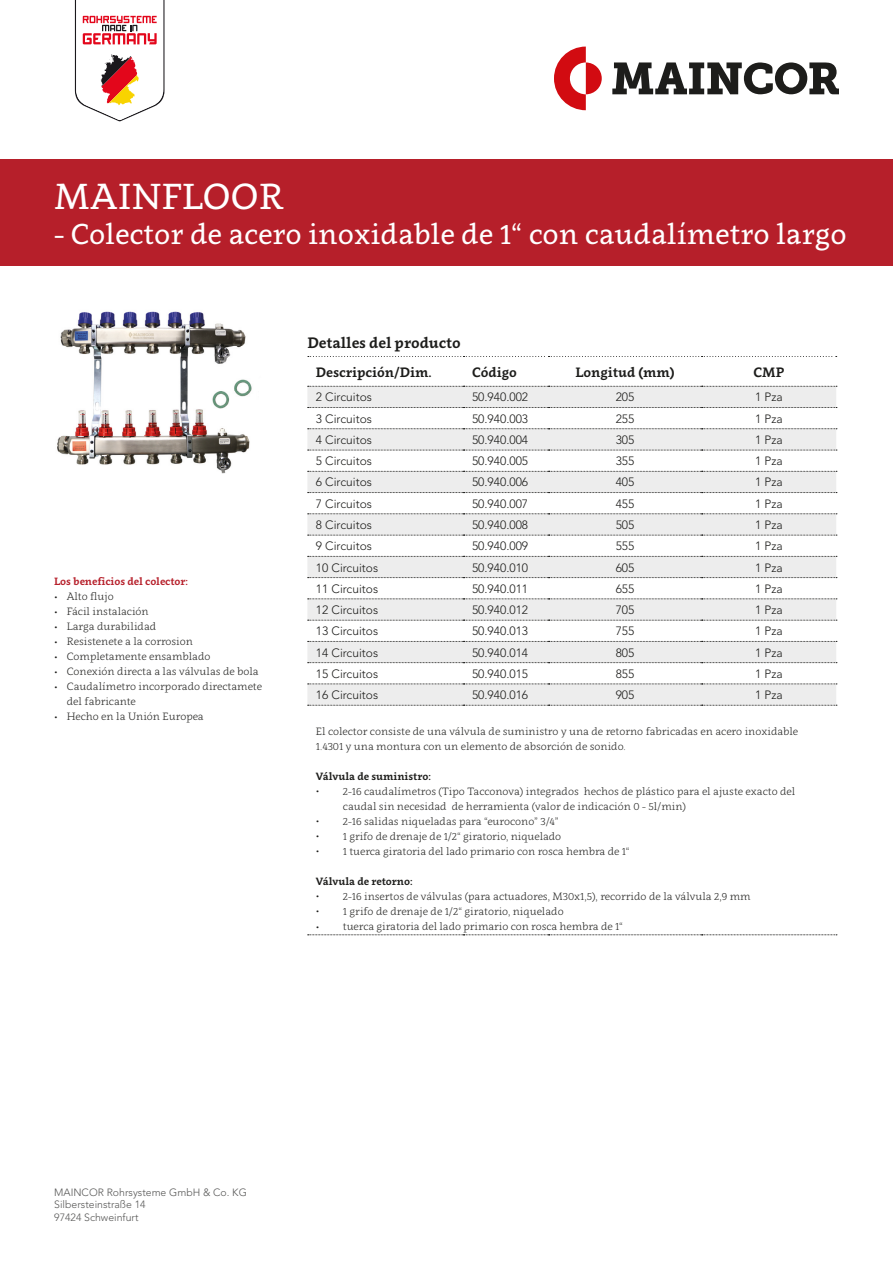
<style>
.page{position:relative;width:893px;height:1263px;background:#fff}
.page>*{position:absolute;margin:0;border:0;box-sizing:border-box;transform-origin:0 0}
.t1{font:36px "Clavo";letter-spacing:.01em;color:#fff}
.t2{font:28.5px "Clavo";color:#fff}
.t3{font:700 15px "Clavo";color:#1d1d1b}
.t4{font:700 13.5px "Clavo";color:#1d1d1b}
.t5{font:300 12px "Avenir LT Std";color:#1d1d1b}
.t6{font:300 10.5px/15px "Clavo";color:#1d1d1b}
.t7{font:300 10.5px/12.6px "Avenir LT Std";color:#575756}
.t8{font:700 10.5px "Clavo";color:#1d1d1b}
.t9{font:700 10.5px "Clavo";color:#b61f2a}
</style>
<div class="page">
<div style="left:0;top:159px;width:893px;height:107px;background:#b61f2a"></div>
<svg style="left:75px;top:0;width:89px;height:121px"></svg>
<svg style="left:554px;top:47px;width:48px;height:63px"></svg>
<svg style="left:612px;top:62px;width:227px;height:32px"></svg>
<svg style="left:307px;top:386px;width:529px;height:319px;fill:#ededed"></svg>
<svg style="left:307px;top:407px;width:529px;height:192px"></svg>
<svg style="left:308px;top:620px;width:529px;height:1px"></svg>
<svg style="left:308px;top:641px;width:529px;height:1px"></svg>
<svg style="left:308px;top:662px;width:529px;height:1px"></svg>
<svg style="left:308px;top:684px;width:529px;height:1px"></svg>
<svg style="left:308px;top:705px;width:529px;height:1px"></svg>
<svg style="left:308px;top:356px;width:529px;height:1px"></svg>
<svg style="left:308px;top:934px;width:529px;height:1px"></svg>
<svg style="left:308px;top:386px;width:529px;height:1px"></svg>
<svg style="left:308px;top:407px;width:529px;height:1px"></svg>
<svg style="left:308px;top:428px;width:529px;height:1px"></svg>
<svg style="left:308px;top:450px;width:529px;height:1px"></svg>
<svg style="left:308px;top:471px;width:529px;height:1px"></svg>
<svg style="left:308px;top:492px;width:529px;height:1px"></svg>
<svg style="left:308px;top:514px;width:529px;height:1px"></svg>
<svg style="left:308px;top:535px;width:529px;height:1px"></svg>
<svg style="left:308px;top:556px;width:529px;height:1px"></svg>
<svg style="left:308px;top:577px;width:529px;height:1px"></svg>
<svg style="left:308px;top:599px;width:529px;height:1px"></svg>
<img style="left:57px;top:311px;width:195px;height:163px">
<h1 class="t1" style="left:54px;top:172px;width:231px">MAINFLOOR</h1>
<h2 class="t2" style="left:54px;top:214px;width:794px">- Colector de acero inoxidable de 1“ con caudalímetro largo</h2>
<p class="t9" style="left:54px;top:574px;width:136px">Los beneficios del colector:</p>
<p class="t6" style="left:54px;top:589px;width:61px">• Alto flujo</p>
<p class="t6" style="left:54px;top:604px;width:96px">• Fácil instalación</p>
<p class="t6" style="left:54px;top:619px;width:104px">• Larga durabilidad</p>
<p class="t6" style="left:54px;top:634px;width:141px">• Resistenete a la corrosion</p>
<p class="t6" style="left:54px;top:649px;width:158px">• Completamente ensamblado</p>
<p class="t6" style="left:54px;top:664px;width:206px">• Conexión directa a las válvulas de bola</p>
<p class="t6" style="left:67px;top:679px;width:197px;text-indent:-13px">• Caudalímetro incorporado directamete del fabricante</p>
<p class="t6" style="left:54px;top:709px;width:151px">• Hecho en la Unión Europea</p>
<h3 class="t3" style="left:307px;top:332px;width:155px">Detalles del producto</h3>
<p class="t4" style="left:316px;top:362px;width:117px">Descripción/Dim.</p>
<p class="t4" style="left:472px;top:362px;width:46px">Código</p>
<p class="t4" style="left:575px;top:362px;width:101px">Longitud (mm)</p>
<p class="t4" style="left:753px;top:362px;width:32px">CMP</p>
<p class="t5" style="left:316px;top:390px;width:58px">2 Circuitos</p>
<p class="t5" style="left:472px;top:390px;width:58px">50.940.002</p>
<p class="t5" style="left:616px;top:390px;width:20px">205</p>
<p class="t5" style="left:755px;top:390px;width:29px">1 Pza</p>
<p class="t5" style="left:316px;top:411px;width:58px">3 Circuitos</p>
<p class="t5" style="left:472px;top:411px;width:58px">50.940.003</p>
<p class="t5" style="left:616px;top:411px;width:20px">255</p>
<p class="t5" style="left:755px;top:411px;width:29px">1 Pza</p>
<p class="t5" style="left:316px;top:433px;width:58px">4 Circuitos</p>
<p class="t5" style="left:472px;top:433px;width:58px">50.940.004</p>
<p class="t5" style="left:616px;top:433px;width:20px">305</p>
<p class="t5" style="left:755px;top:433px;width:29px">1 Pza</p>
<p class="t5" style="left:316px;top:454px;width:58px">5 Circuitos</p>
<p class="t5" style="left:472px;top:454px;width:58px">50.940.005</p>
<p class="t5" style="left:616px;top:454px;width:20px">355</p>
<p class="t5" style="left:755px;top:454px;width:29px">1 Pza</p>
<p class="t5" style="left:316px;top:475px;width:58px">6 Circuitos</p>
<p class="t5" style="left:472px;top:475px;width:58px">50.940.006</p>
<p class="t5" style="left:616px;top:475px;width:20px">405</p>
<p class="t5" style="left:755px;top:475px;width:29px">1 Pza</p>
<p class="t5" style="left:316px;top:497px;width:58px">7 Circuitos</p>
<p class="t5" style="left:472px;top:497px;width:58px">50.940.007</p>
<p class="t5" style="left:616px;top:497px;width:20px">455</p>
<p class="t5" style="left:755px;top:497px;width:29px">1 Pza</p>
<p class="t5" style="left:316px;top:518px;width:58px">8 Circuitos</p>
<p class="t5" style="left:472px;top:518px;width:58px">50.940.008</p>
<p class="t5" style="left:616px;top:518px;width:20px">505</p>
<p class="t5" style="left:755px;top:518px;width:29px">1 Pza</p>
<p class="t5" style="left:316px;top:539px;width:58px">9 Circuitos</p>
<p class="t5" style="left:472px;top:539px;width:58px">50.940.009</p>
<p class="t5" style="left:616px;top:539px;width:20px">555</p>
<p class="t5" style="left:755px;top:539px;width:29px">1 Pza</p>
<p class="t5" style="left:316px;top:560px;width:64px">10 Circuitos</p>
<p class="t5" style="left:472px;top:560px;width:58px">50.940.010</p>
<p class="t5" style="left:616px;top:560px;width:20px">605</p>
<p class="t5" style="left:755px;top:560px;width:29px">1 Pza</p>
<p class="t5" style="left:316px;top:582px;width:64px">11 Circuitos</p>
<p class="t5" style="left:472px;top:582px;width:58px">50.940.011</p>
<p class="t5" style="left:616px;top:582px;width:20px">655</p>
<p class="t5" style="left:755px;top:582px;width:29px">1 Pza</p>
<p class="t5" style="left:316px;top:603px;width:64px">12 Circuitos</p>
<p class="t5" style="left:472px;top:603px;width:58px">50.940.012</p>
<p class="t5" style="left:616px;top:603px;width:20px">705</p>
<p class="t5" style="left:755px;top:603px;width:29px">1 Pza</p>
<p class="t5" style="left:316px;top:624px;width:64px">13 Circuitos</p>
<p class="t5" style="left:472px;top:624px;width:58px">50.940.013</p>
<p class="t5" style="left:616px;top:624px;width:20px">755</p>
<p class="t5" style="left:755px;top:624px;width:29px">1 Pza</p>
<p class="t5" style="left:316px;top:645px;width:64px">14 Circuitos</p>
<p class="t5" style="left:472px;top:645px;width:58px">50.940.014</p>
<p class="t5" style="left:616px;top:645px;width:20px">805</p>
<p class="t5" style="left:755px;top:645px;width:29px">1 Pza</p>
<p class="t5" style="left:316px;top:667px;width:64px">15 Circuitos</p>
<p class="t5" style="left:472px;top:667px;width:58px">50.940.015</p>
<p class="t5" style="left:616px;top:667px;width:20px">855</p>
<p class="t5" style="left:755px;top:667px;width:29px">1 Pza</p>
<p class="t5" style="left:316px;top:688px;width:64px">16 Circuitos</p>
<p class="t5" style="left:472px;top:688px;width:58px">50.940.016</p>
<p class="t5" style="left:616px;top:688px;width:20px">905</p>
<p class="t5" style="left:755px;top:688px;width:29px">1 Pza</p>
<p class="t6" style="left:316px;top:723px;width:484px">El colector consiste de una válvula de suministro y una de retorno fabricadas en acero inoxidable<br>1.4301 y una montura con un elemento de absorción de sonido.</p>
<p class="t8" style="left:316px;top:768px;width:116px">Válvula de suministro:</p>
<p class="t6" style="left:343px;top:783px;width:454px">2-16 caudalímetros (Tipo Tacconova) integrados hechos de plástico para el ajuste exacto del caudal sin necesidad de herramienta (valor de indicación 0 - 5l/min)<br>2-16 salidas niqueladas para “eurocono” 3/4”<br>1 grifo de drenaje de 1/2“ giratorio, niquelado<br>1 tuerca giratoria del lado primario con rosca hembra de 1“</p>
<p class="t8" style="left:316px;top:873px;width:98px">Válvula de retorno:</p>
<p class="t6" style="left:343px;top:888px;width:409px">2-16 insertos de válvulas (para actuadores, M30x1,5), recorrido de la válvula 2,9 mm<br>1 grifo de drenaje de 1/2“ giratorio, niquelado</p>
<p class="t6" style="left:316px;top:918px;width:309px">• tuerca giratoria del lado primario con rosca hembra de 1“</p>
<p class="t7" style="left:54px;top:1186px;width:194px">MAINCOR Rohrsysteme GmbH &amp; Co. KG<br>Silbersteinstraße 14<br>97424 Schweinfurt</p>
</div>
